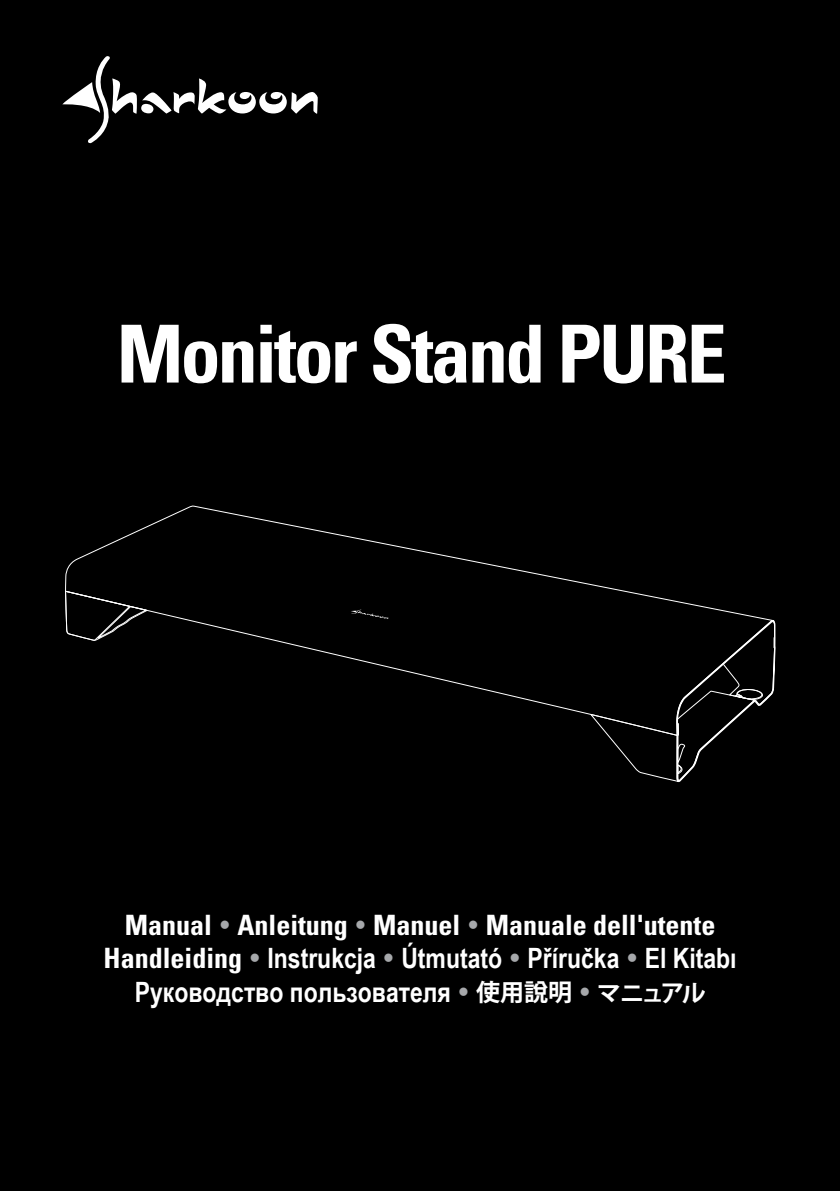
<style>
.page{position:relative;width:840px;height:1191px;background:#fff}
.page>*{position:absolute;margin:0;border:0;box-sizing:border-box;transform-origin:0 0}
.t1{font:700 condensed 80px "Univers";letter-spacing:-.035em;color:#fff}
.t2{font:700 28px/33.6px "Arial Narrow";color:#fff;text-align:center}
.t3{font:700 condensed 28px "Univers";color:#fff}
.s1{color:#a6a8ab}
.s2{font-family:"Univers";font-stretch:condensed}
.s3{font-family:"Koz Go Pr 6 N";font-size:24px}
</style>
<div class="page">
<div style="left:0;top:0;width:839px;height:1191px;background:#000"></div>
<svg style="left:62px;top:56px;width:255px;height:87px"></svg>
<svg style="left:65px;top:505px;width:703px;height:210px"></svg>
<svg style="left:65px;top:590px;width:83px;height:52px"></svg>
<svg style="left:589px;top:619px;width:187px;height:164px"></svg>
<svg style="left:350px;top:609px;width:38px;height:10px"></svg>
<h1 class="t1" style="left:117px;top:305px;width:611px">Monitor Stand PURE</h1>
<p class="t3" style="left:125px;top:907px;width:591px">Manual <span class="s1">•</span> Anleitung <span class="s1">•</span> Manuel <span class="s1">•</span> Manuale dell'utente</p>
<p class="t2" style="left:103px;top:940px;width:634px"><span class="s2">Handleiding</span> <span class="s1">•</span> Instrukcja <span class="s1">•</span> Útmutató <span class="s1">•</span> Příručka <span class="s1">•</span> El Kitabı<br>Руководство пользователя <span class="s1">•</span> <span class="s3">使用說明</span> <span class="s1">•</span> <span class="s3">マニュアル</span></p>
</div>
